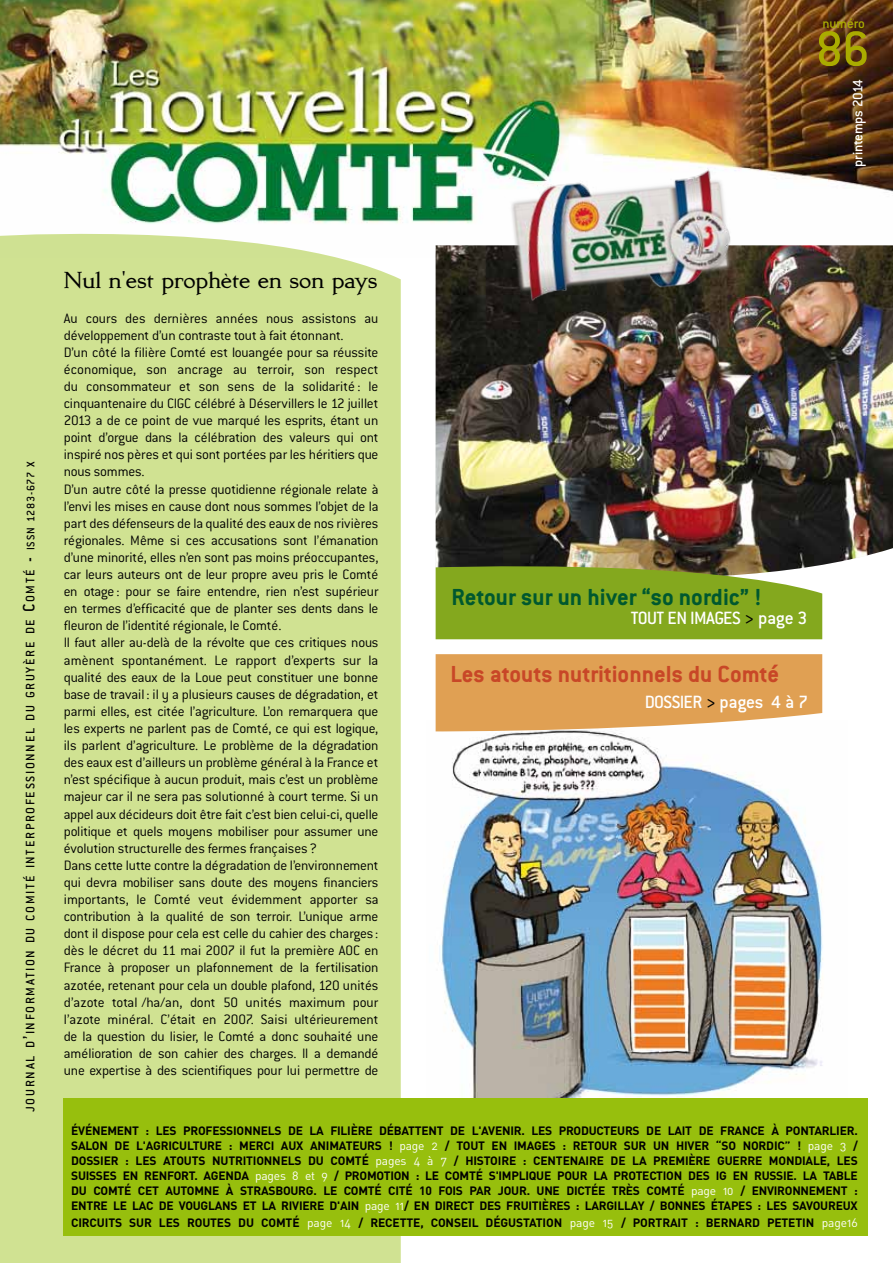
<style>
.page{position:relative;width:893px;height:1263px;background:#fff}
.page>*{position:absolute;margin:0;border:0;box-sizing:border-box;transform-origin:0 0}
.t1{font:500 53.7px "Conduit ITC";color:#aaac00}
.t2{font:700 25.5px "Conduit ITC";color:#c84727}
.t3{font:700 25.5px "Conduit ITC";color:#00582f}
.t4{font:700 25.5px "Kurosawa Serif";letter-spacing:-.01em;color:#000}
.t5{font:500 19.5px "Conduit ITC";letter-spacing:-.02em;color:#fff}
.t6{font:300 15px/17.1px "Conduit ITC";letter-spacing:-.01em;color:#000}
.t7{font:500 15px "Conduit ITC";letter-spacing:-.02em;color:#fff}
.t8{font:500 14.7px "Conduit ITC";color:#aaac00}
.t9{font:500 13.5px "Conduit ITC";letter-spacing:.12em;color:#000}
.t10{font:700 12px/15px "DIN";letter-spacing:-.02em;color:#000}
.t11{font:12px "DIN Regular Alternate";color:#fff}
.s1{font-size:18px}
.s2{font-size:12px}
.s3{color:#000}
.s4{font-family:"DIN Regular Alternate";font-weight:400;color:#fff}
.s5{font-family:"DIN";font-weight:700;color:#000}
</style>
<div class="page">
<img style="left:0;top:0;width:893px;height:258px">
<div style="left:0;top:233px;width:401px;height:1030px;background:#d0e292"></div>
<img style="left:435px;top:721px;width:388px;height:377px">
<img style="left:436px;top:245px;width:457px;height:320px">
<svg style="left:436px;top:654px;width:386px;height:78px;background:#e2a761"></svg>
<svg style="left:436px;top:558px;width:386px;height:81px;background:#829e2a"></svg>
<div style="left:64px;top:1098px;width:804px;height:137px;background:#97bf0d"></div>
<img style="left:495px;top:164px;width:252px;height:145px">
<p class="t8" style="left:823px;top:15px;width:44px">numéro</p>
<h1 class="t1" style="left:816px;top:19px;width:56px">86</h1>
<p class="t7" style="left:849px;top:167px;width:89px;rotate:-90deg">printemps 2014</p>
<p class="t9" style="left:23px;top:1112px;width:652px;rotate:-90deg">journal d<span class="s1">’</span>information du comité interprofessionnel du gruyère de <span class="s1">C</span> omté <span class="s1">-</span> <span class="s2">ISSN 1283-677 X</span></p>
<h2 class="t4" style="left:64px;top:266px;width:315px">Nul n'est prophète en son pays</h2>
<p class="t6" style="left:64px;top:309px;width:316px">Au cours des dernières années nous assistons au développement d’un contraste tout à fait étonnant.<br>D’un côté la filière Comté est louangée pour sa réussite économique, son ancrage au terroir, son respect du consommateur et son sens de la solidarité : le cinquantenaire du CIGC célébré à Déservillers le 12 juillet 2013 a de ce point de vue marqué les esprits, étant un point d’orgue dans la célébration des valeurs qui ont inspiré nos pères et qui sont portées par les héritiers que nous sommes.<br>D’un autre côté la presse quotidienne régionale relate à l’envi les mises en cause dont nous sommes l’objet de la part des défenseurs de la qualité des eaux de nos rivières régionales. Même si ces accusations sont l’émanation d’une minorité, elles n’en sont pas moins préoccupantes, car leurs auteurs ont de leur propre aveu pris le Comté en otage : pour se faire entendre, rien n’est supérieur en termes d’efficacité que de planter ses dents dans le fleuron de l’identité régionale, le Comté.<br>Il faut aller au-delà de la révolte que ces critiques nous amènent spontanément. Le rapport d’experts sur la qualité des eaux de la Loue peut constituer une bonne base de travail : il y a plusieurs causes de dégradation, et parmi elles, est citée l’agriculture. L’on remarquera que les experts ne parlent pas de Comté, ce qui est logique, ils parlent d’agriculture. Le problème de la dégradation des eaux est d’ailleurs un problème général à la France et n’est spécifique à aucun produit, mais c’est un problème majeur car il ne sera pas solutionné à court terme. Si un appel aux décideurs doit être fait c’est bien celui-ci, quelle politique et quels moyens mobiliser pour assumer une évolution structurelle des fermes françaises?<br>Dans cette lutte contre la dégradation de l’environnement qui devra mobiliser sans doute des moyens financiers importants, le Comté veut évidemment apporter sa contribution à la qualité de son terroir. L’unique arme dont il dispose pour cela est celle du cahier des charges : dès le décret du 11 mai 2007 il fut la première AOC en France à proposer un plafonnement de la fertilisation azotée, retenant pour cela un double plafond, 120 unités d’azote total /ha/an, dont 50 unités maximum pour l’azote minéral. C’était en 2007. Saisi ultérieurement de la question du lisier, le Comté a donc souhaité une amélioration de son cahier des charges. Il a demandé une expertise à des scientifiques pour lui permettre de</p>
<h2 class="t3" style="left:452px;top:582px;width:311px">Retour sur un hiver “so nordic” !</h2>
<h3 class="t5" style="left:631px;top:607px;width:178px">TOUT EN IMAGES <span class="s3">&gt;</span> page 3</h3>
<h2 class="t2" style="left:450px;top:659px;width:330px">Les atouts nutritionnels du Comté</h2>
<h3 class="t5" style="left:645px;top:691px;width:18px">dossie</h3>
<h3 class="t5" style="left:692px;top:691px;width:117px">r <span class="s3">&gt;</span> pages 4 à 7</h3>
<p class="t10" style="left:71px;top:1123px;width:788px">ÉVÉNEMENT : LES PROFESSIONNELS DE LA FILIÈRE DÉBATTENT DE L'AVENIR. LES PRODUCTEURS DE LAIT DE FRANCE À PONTARLIER.<br>SALON DE L'AGRICULTURE : MERCI AUX ANIMATEURS ! <span class="s4">page 2</span> / TOUT EN IMAGES : RETOURSURUN</p>
<p class="t10" style="left:676px;top:1138px;width:14px">HIVER</p>
<p class="t10" style="left:716px;top:1138px;width:14px">“SONORDIC</p>
<p class="t11" style="left:785px;top:1138px;width:75px"><span class="s5">” !</span> page 3 <span class="s5">/</span></p>
<p class="t10" style="left:71px;top:1153px;width:788px;text-align:justify">DOSSIER : LES ATOUTS NUTRITIONNELS DU COMTÉ <span class="s4">pages 4 à 7</span> / H ISTOIRE : CENTENAIRE DE LA PREMIÈRE GUERRE MONDIALE, LES SUISSES EN RENFORT. AGENDA <span class="s4">pages 8 et 9</span> / PROMOTION : LE COMTÉ S'IMPLIQUE POUR LA PROTECTION DES IG EN RUSSIE. LA TABLE DU COMTÉ CET AUTOMNE À STRASBOURG. LE COMTÉ CITÉ 10 FOIS PAR JOUR. UNE DICTÉE TRÈS COMTÉ <span class="s4">page 10</span> / ENVIRONNEMENT :<br>ENTRE LE LAC DE VOUGLANS ET LA RIVIERE D'AIN <span class="s4">page 11</span>/ EN DIRECT DES FRUITIÈRES : LARGILLAY / BONNES ÉTAPES : LES SAVOUREUX</p>
<p class="t10" style="left:71px;top:1214px;width:58px">CIRCUITS SUR</p>
<p class="t10" style="left:159px;top:1214px;width:13px">LES</p>
<p class="t10" style="left:187px;top:1214px;width:672px">ROUTES DU COMTÉ <span class="s4">page 14</span> / RECETTE, CONSEIL DÉGUSTATION <span class="s4">page 15</span> / PORTRAIT : BERNARD PETETIN <span class="s4">page16</span></p>
</div>
